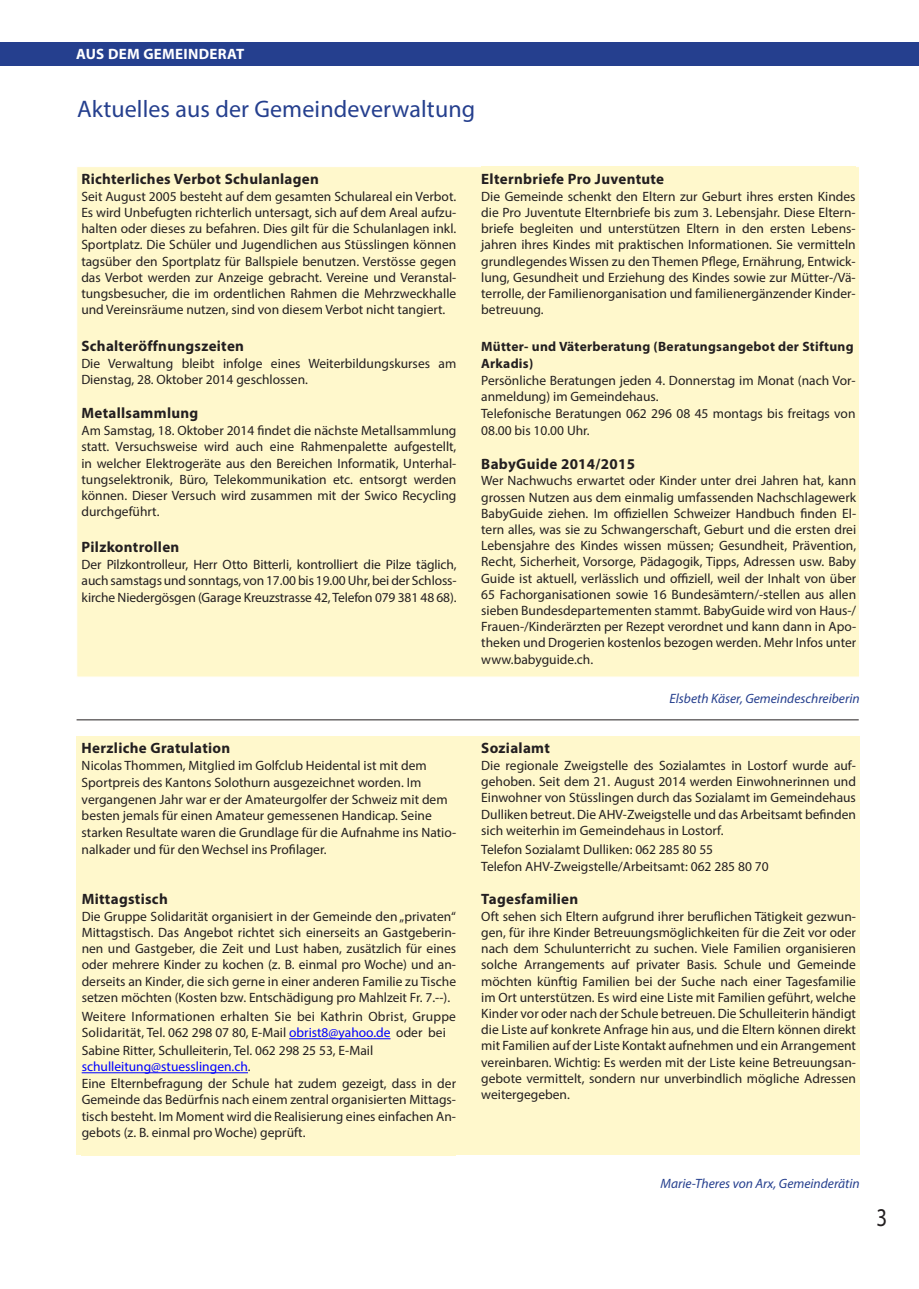
<style>
.page{position:relative;width:919px;height:1289px;background:#fff}
.page>*{position:absolute;margin:0;border:0;box-sizing:border-box;transform-origin:0 0}
.t1{font:25.65px "Myriad Pro";color:#231f20;scale:.82 1}
.t2{font:24px "Myriad Pro";letter-spacing:.005em;color:#253f8e}
.t3{font:700 15px "Myriad Pro";letter-spacing:.02em;color:#231f20}
.t4{font:700 15px "Myriad Pro";letter-spacing:.02em;color:#fff}
.t5{font:13.5px/16.2px "Myriad Pro";color:#231f20;text-align:justify}
.t6{font:italic 13.5px "Myriad Pro";color:#253f8e}
.t7{font:700 13.5px/16.8px "Myriad Pro";letter-spacing:.02em;color:#231f20}
.s1{color:#00f}
</style>
<div class="page">
<div style="left:0;top:43px;width:918px;height:23px;background:#253f8e"></div>
<div style="left:77px;top:736px;width:782px;height:419px;background:#fff8cc"></div>
<div style="left:77px;top:166px;width:782px;height:511px;background:#fff8cc;border:1px solid #fff"></div>
<div style="left:481px;top:166px;width:374px;height:169px;background:#fff8cc"></div>
<hr style="left:289px;top:1038px;width:101px;height:1px;background:#00f">
<hr style="left:82px;top:1072px;width:166px;height:1px;background:#00f">
<hr style="left:77px;top:719px;width:781px;height:1px;background:#231f20">
<p class="t4" style="left:76px;top:44px;width:170px">AUS DEM GEMEINDERAT</p>
<h2 class="t2" style="left:77px;top:94px;width:399px">Aktuelles aus der Gemeindeverwaltung</h2>
<p class="t3" style="left:81px;top:169px;width:239px">Richterliches Verbot Schulanlagen</p>
<p class="t5" style="left:81px;top:188px;width:376px">Seit August 2005 besteht auf dem gesamten Schulareal ein Verbot.<br>Es wird Unbefugten richterlich untersagt, sich auf dem Areal aufzu&shy;halten oder dieses zu befahren. Dies gilt für die Schulanlagen inkl.<br>Sportplatz. Die Schüler und Jugendlichen aus Stüsslingen können tagsüber den Sportplatz für Ballspiele benutzen. Verstösse gegen das Verbot werden zur Anzeige gebracht. Vereine und Veranstal&shy;tungsbesucher, die im ordentlichen Rahmen die Mehrzweckhalle und Vereinsräume nutzen, sind von diesem Verbot nicht tangiert.</p>
<p class="t3" style="left:81px;top:336px;width:164px">Schalteröffnungszeiten</p>
<p class="t5" style="left:81px;top:355px;width:376px">Die Verwaltung bleibt infolge eines Weiterbildungskurses am<br>Dienstag, 28. Oktober 2014 geschlossen.</p>
<p class="t3" style="left:81px;top:403px;width:118px">Metallsammlung</p>
<p class="t5" style="left:81px;top:422px;width:376px">Am Samstag, 18. Oktober 2014 findet die nächste Metallsammlung statt. Versuchsweise wird auch eine Rahmenpalette aufgestellt, in welcher Elektrogeräte aus den Bereichen Informatik, Unterhal&shy;tungselektronik, Büro, Telekommunikation etc. entsorgt werden können. Dieser Versuch wird zusammen mit der Swico Recycling durchgeführt.</p>
<p class="t3" style="left:82px;top:537px;width:99px">Pilzkontrollen</p>
<p class="t5" style="left:82px;top:556px;width:376px">Der Pilzkontrolleur, Herr Otto Bitterli, kontrolliert die Pilze täglich, auch samstags und sonntags, von 17.00 bis 19.00 Uhr, bei der Schloss&shy;kirche Niedergösgen (Garage Kreuzstrasse 42, Telefon 079 381 48 68).</p>
<p class="t3" style="left:82px;top:738px;width:150px">Herzliche Gratulation</p>
<p class="t5" style="left:82px;top:757px;width:376px;line-height:16.8px;text-align:left">Nicolas Thommen, Mitglied im Golfclub Heidental ist mit dem Sportpreis des Kantons Solothurn ausgezeichnet worden. Im vergangenen Jahr war er der Amateurgolfer der Schweiz mit dem besten jemals für einen Amateur gemessenen Handicap. Seine starken Resultate waren die Grundlage für die Aufnahme ins Natio&shy;nalkader und für den Wechsel ins Profilager.</p>
<p class="t3" style="left:82px;top:889px;width:88px">Mittagstisch</p>
<p class="t5" style="left:82px;top:907px;width:376px">Die Gruppe Solidarität organisiert in der Gemeinde den „privaten“ Mittagstisch. Das Angebot richtet sich einerseits an Gastgeberin&shy;nen und Gastgeber, die Zeit und Lust haben, zusätzlich für eines oder mehrere Kinder zu kochen (z. B. einmal pro Woche) und an&shy;derseits an Kinder, die sich gerne in einer anderen Familie zu Tische setzen möchten (Kosten bzw. Entschädigung pro Mahlzeit Fr. 7.--).</p>
<p class="t5" style="left:82px;top:1008px;width:376px;text-align:left">Weitere Informationen erhalten Sie bei Kathrin Obrist, Gruppe Solidarität, Tel. 062 298 07 80, E-Mail <span class="s1">obrist8@yahoo.de</span> oder bei Sabine Ritter, Schulleiterin, Tel. 062 298 25 53, E-Mail <span class="s1">schulleitung@stuesslingen.ch</span>.<br>Eine Elternbefragung der Schule hat zudem gezeigt, dass in der Gemeinde das Bedürfnis nach einem zentral organisierten Mittags&shy;tisch besteht. Im Moment wird die Realisierung eines einfachen An&shy;gebots (z. B. einmal pro Woche) geprüft.</p>
<p class="t3" style="left:481px;top:169px;width:184px">Elternbriefe Pro Juventute</p>
<p class="t5" style="left:481px;top:188px;width:376px">Die Gemeinde schenkt den Eltern zur Geburt ihres ersten Kindes die Pro Juventute Elternbriefe bis zum 3. Lebensjahr. Diese Eltern&shy;briefe begleiten und unterstützen Eltern in den ersten Lebens&shy;jahren ihres Kindes mit praktischen Informationen. Sie vermitteln grundlegendes Wissen zu den Themen Pflege, Ernährung, Entwick&shy;lung, Gesundheit und Erziehung des Kindes sowie zur Mütter-/Vä&shy;terrolle, der Familienorganisation und familienergänzender Kinder&shy;betreuung.</p>
<p class="t7" style="left:481px;top:338px;width:374px">Mütter- und Väterberatung (Beratungsangebot der Stiftung<br>Arkadis)</p>
<p class="t5" style="left:481px;top:372px;width:376px;text-align:left">Persönliche Beratungen jeden 4. Donnerstag im Monat (nach Vor&shy;anmeldung) im Gemeindehaus.<br>Telefonische Beratungen 062 296 08 45 montags bis freitags von 08.00 bis 10.00 Uhr.</p>
<p class="t3" style="left:481px;top:454px;width:155px">BabyGuide 2014/2015</p>
<p class="t5" style="left:481px;top:472px;width:376px">Wer Nachwuchs erwartet oder Kinder unter drei Jahren hat, kann grossen Nutzen aus dem einmalig umfassenden Nachschlagewerk BabyGuide ziehen. Im offiziellen Schweizer Handbuch finden El&shy;tern alles, was sie zu Schwangerschaft, Geburt und die ersten drei Lebensjahre des Kindes wissen müssen; Gesundheit, Prävention, Recht, Sicherheit, Vorsorge, Pädagogik, Tipps, Adressen usw. Baby Guide ist aktuell, verlässlich und offiziell, weil der Inhalt von über 65 Fachorganisationen sowie 16 Bundesämtern/-stellen aus allen sieben Bundesdepartementen stammt. BabyGuide wird von Haus-/ Frauen-/Kinderärzten per Rezept verordnet und kann dann in Apo&shy;theken und Drogerien kostenlos bezogen werden. Mehr Infos unter www.babyguide.ch.</p>
<p class="t6" style="left:669px;top:690px;width:192px">Elsbeth Käser, Gemeindeschreiberin</p>
<p class="t3" style="left:481px;top:738px;width:70px">Sozialamt</p>
<p class="t5" style="left:481px;top:757px;width:376px">Die regionale Zweigstelle des Sozialamtes in Lostorf wurde auf&shy;gehoben. Seit dem 21. August 2014 werden Einwohnerinnen und Einwohner von Stüsslingen durch das Sozialamt im Gemeindehaus Dulliken betreut. Die AHV-Zweigstelle und das Arbeitsamt befinden sich weiterhin im Gemeindehaus in Lostorf.</p>
<p class="t5" style="left:481px;top:840px;width:289px;line-height:16.8px">Telefon Sozialamt Dulliken: 062 285 80 55<br>Telefon AHV-Zweigstelle/Arbeitsamt: 062 285 80 70</p>
<p class="t3" style="left:481px;top:889px;width:98px">Tagesfamilien</p>
<p class="t5" style="left:481px;top:907px;width:376px">Oft sehen sich Eltern aufgrund ihrer beruflichen Tätigkeit gezwun&shy;gen, für ihre Kinder Betreuungsmöglichkeiten für die Zeit vor oder nach dem Schulunterricht zu suchen. Viele Familien organisieren solche Arrangements auf privater Basis. Schule und Gemeinde möchten künftig Familien bei der Suche nach einer Tagesfamilie im Ort unterstützen. Es wird eine Liste mit Familien geführt, welche Kinder vor oder nach der Schule betreuen. Die Schulleiterin händigt die Liste auf konkrete Anfrage hin aus, und die Eltern können direkt mit Familien auf der Liste Kontakt aufnehmen und ein Arrangement vereinbaren. Wichtig: Es werden mit der Liste keine Betreuungsan&shy;gebote vermittelt, sondern nur unverbindlich mögliche Adressen weitergegeben.</p>
<p class="t6" style="left:660px;top:1174px;width:201px">Marie-Theres von Arx, Gemeinderätin</p>
<h1 class="t1" style="left:876px;top:1201px;width:15px">3</h1>
</div>
